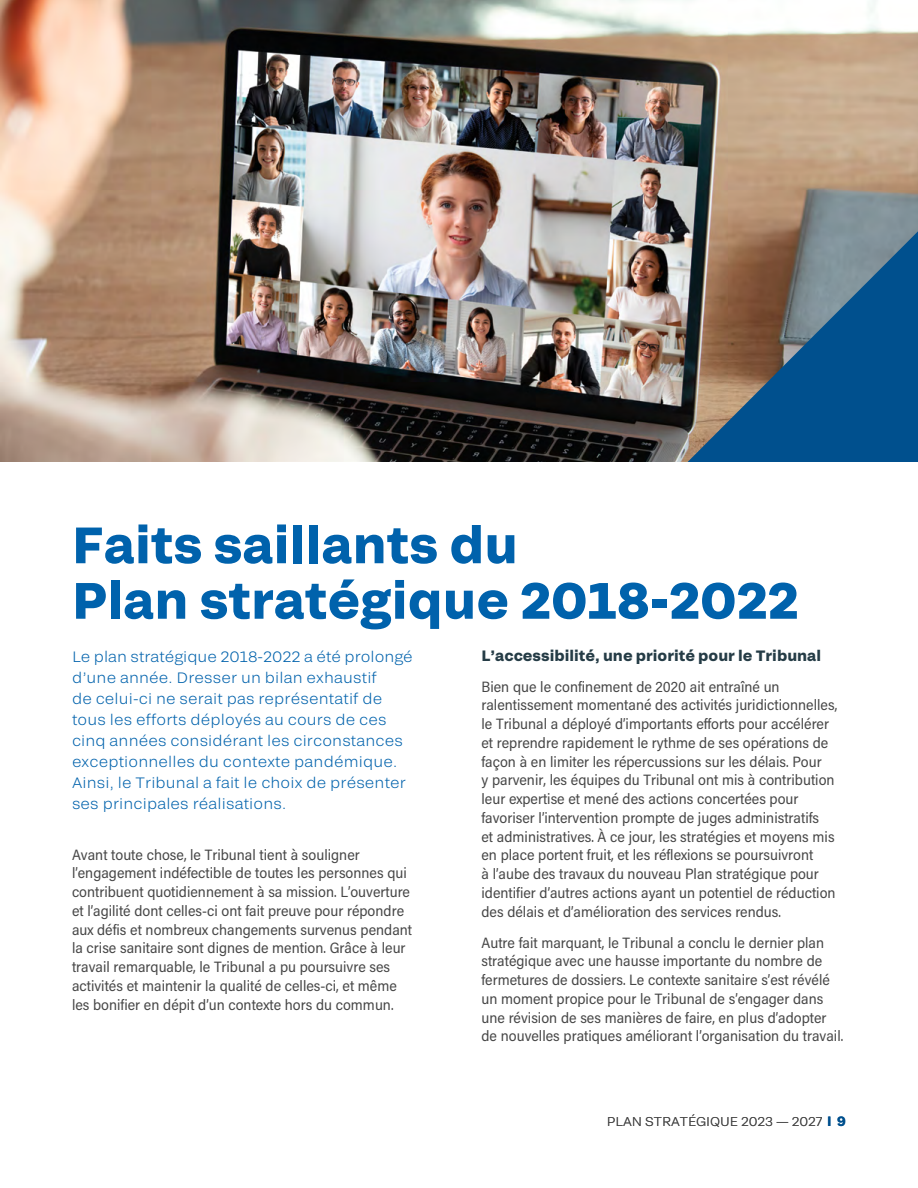
<style>
.page{position:relative;width:918px;height:1188px;background:#fff}
.page>*{position:absolute;margin:0;border:0;box-sizing:border-box;transform-origin:0 0}
.H2_Titre_Niv2{font:700 51px/55.5px "Grtsk Peta";color:#0062ac}
.P_Texte_courant{font:15px/18.8px "Acumin Variable Concept";color:#474747}
.P_Texte_intro{font:300 15px/21px "Grtsk Peta";letter-spacing:.01em;color:#0062ac}
.H3_Titre_Niv3{font:700 15px "Grtsk Peta";color:#253c46}
.t1{font:300 12.75px "Grtsk Peta";color:#474747}
.s1{font-weight:600;font-size:13.5px;color:#00508e}
</style>
<div class="page">
<img style="left:0;top:0;width:918px;height:462px">
<svg style="left:688px;top:231px;width:230px;height:231px;background:#416077"></svg>
<h2 class="H2_Titre_Niv2" style="left:72px;top:516px;width:728px">Faits saillants du<br>Plan stratégique 2018-2022</h2>
<p class="P_Texte_intro" style="left:72px;top:646px;width:342px">Le plan stratégique 2018-2022 a été prolongé d’une année. Dresser un bilan exhaustif<br>de celui-ci ne serait pas représentatif de tous les efforts déployés au cours de ces cinq années considérant les circonstances exceptionnelles du contexte pandémique.<br>Ainsi, le Tribunal a fait le choix de présenter ses principales réalisations.</p>
<p class="P_Texte_courant" style="left:72px;top:844px;width:342px">Avant toute chose, le Tribunal tient à souligner l’engagement indéfectible de toutes les personnes qui contribuent quotidiennement à sa mission. L’ouverture et l’agilité dont celles-ci ont fait preuve pour répondre aux défis et nombreux changements survenus pendant la crise sanitaire sont dignes de mention. Grâce à leur travail remarquable, le Tribunal a pu poursuivre ses activités et maintenir la qualité de celles-ci, et même les bonifier en dépit d’un contexte hors du commun.</p>
<h3 class="H3_Titre_Niv3" style="left:482px;top:646px;width:341px">L’accessibilité, une priorité pour le Tribunal</h3>
<p class="P_Texte_courant" style="left:481px;top:676px;width:357px">Bien que le confinement de 2020 ait entraîné un ralentissement momentané des activités juridictionnelles, le Tribunal a déployé d’importants efforts pour accélérer et reprendre rapidement le rythme de ses opérations de façon à en limiter les répercussions sur les délais. Pour<br>y parvenir, les équipes du Tribunal ont mis à contribution leur expertise et mené des actions concertées pour favoriser l’intervention prompte de juges administratifs<br>et administratives. À ce jour, les stratégies et moyens mis en place portent fruit, et les réflexions se poursuivront<br>à l’aube des travaux du nouveau Plan stratégique pour identifier d’autres actions ayant un potentiel de réduction des délais et d’amélioration des services rendus.</p>
<p class="P_Texte_courant" style="left:481px;top:932px;width:363px">Autre fait marquant, le Tribunal a conclu le dernier plan stratégique avec une hausse importante du nombre de fermetures de dossiers. Le contexte sanitaire s’est révélé un moment propice pour le Tribunal de s’engager dans une révision de ses manières de faire, en plus d’adopter de nouvelles pratiques améliorant l’organisation du travail.</p>
<p class="t1" style="left:607px;top:1114px;width:241px">PLAN STRATÉGIQUE 2023 — 2027 <span class="s1">I 9</span></p>
</div>
